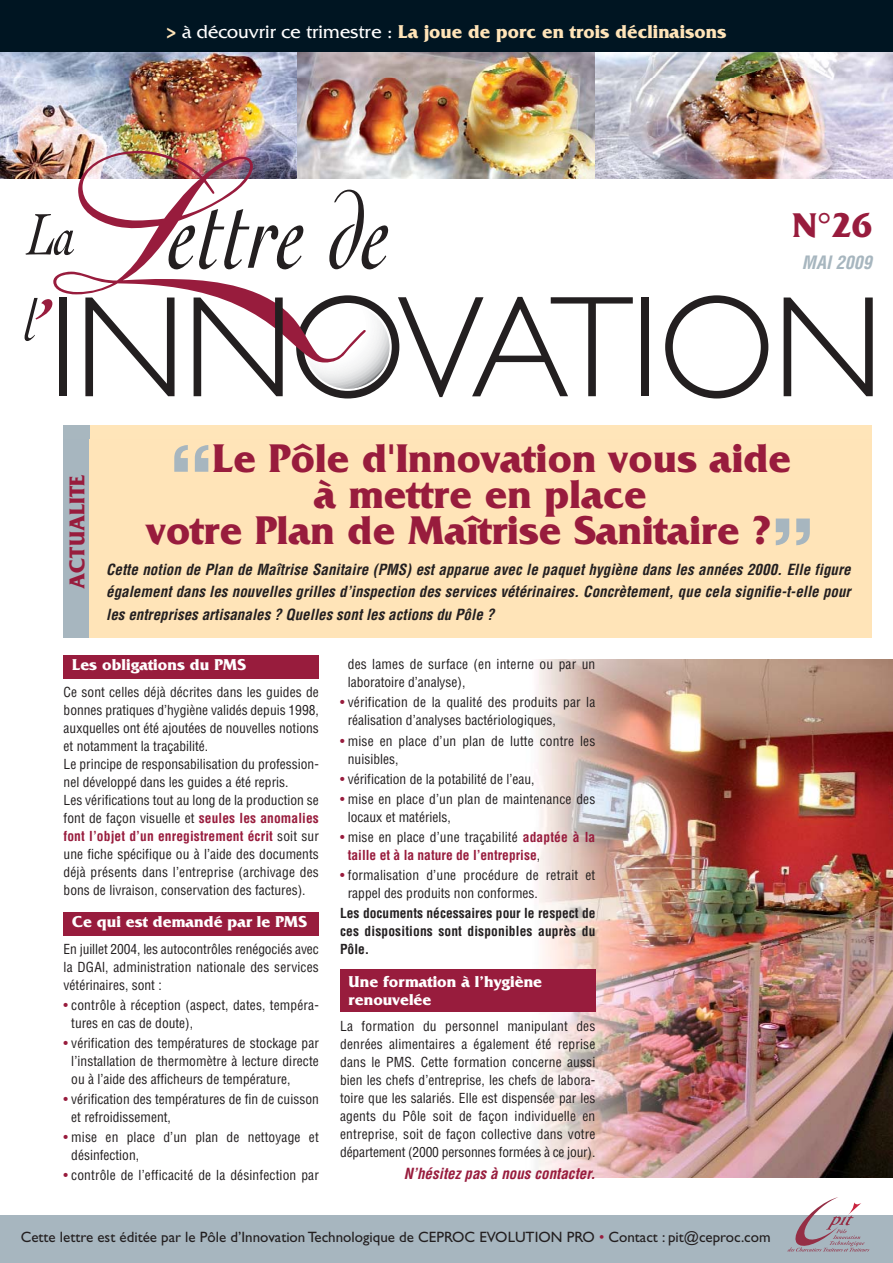
<style>
.page{position:relative;width:893px;height:1263px;background:#fff}
.page>*{position:absolute;margin:0;border:0;box-sizing:border-box;transform-origin:0 0}
.t1{font:900 condensed 85.5px "Helvetica";color:#a7b6bf}
.t2{font:700 42px "Friz Quadrata";color:#981c3d}
.t3{font:700 36px "Friz Quadrata";color:#981c3d}
.t4{font:700 22.5px "Friz Quadrata";color:#981c3d}
.t5{font:700 19.5px "Friz Quadrata";color:#ffe4b8}
.t6{font:italic 700 condensed 18px "Helvetica";color:#a7b6bf}
.t7{font:700 16.5px/18px "Friz Quadrata";color:#fff}
.t8{font:italic 700 condensed 15px/22.5px "Helvetica";color:#231f20;text-align:right}
.t9{font:15px "Gill Sans";color:#231f20}
.t10{font:italic 700 condensed 15px "Helvetica";color:#981c3d}
.t11{font:condensed 13.5px/18px "Helvetica";color:#231f20}
.t12{font:700 condensed 13.5px/18px "Helvetica";letter-spacing:.01em;color:#231f20;text-align:justify}
.t13{font:700 condensed 13.5px/18px "Helvetica";color:#981c3d}
.s1{font-family:"Helvetica";font-weight:900;font-stretch:condensed}
.s2{font-weight:400;color:#fff}
.s3{font-weight:700;color:#981c3d}
.s4{color:#981c3d}
.s5{font-weight:400}
.s6{font-weight:400;color:#231f20}
</style>
<div class="page">
<img style="left:514px;top:659px;width:378px;height:519px">
<img style="left:0;top:51px;width:297px;height:28px">
<img style="left:297px;top:51px;width:298px;height:28px">
<img style="left:595px;top:51px;width:297px;height:28px">
<div style="left:0;top:1216px;width:892px;height:47px;background:#a7b6bf"></div>
<svg style="left:787px;top:1197px;width:82px;height:54px"></svg>
<div style="left:64px;top:425px;width:807px;height:213px;background:#ffe4b8"></div>
<div style="left:64px;top:425px;width:25px;height:213px;background:#a7b6bf"></div>
<div style="left:0;top:0;width:892px;height:51px;background:#001522"></div>
<img style="left:0;top:79px;width:892px;height:100px">
<svg style="left:366px;top:225px;width:22px;height:45px"></svg>
<svg style="left:25px;top:214px;width:28px;height:41px"></svg>
<svg style="left:25px;top:298px;width:27px;height:43px"></svg>
<div style="left:59px;top:298px;width:7px;height:98px;background:#231f20"></div>
<div style="left:641px;top:298px;width:7px;height:98px;background:#231f20"></div>
<svg style="left:783px;top:298px;width:89px;height:98px"></svg>
<svg style="left:85px;top:363px;width:89px;height:33px"></svg>
<svg style="left:665px;top:295px;width:103px;height:104px"></svg>
<svg style="left:298px;top:296px;width:334px;height:103px"></svg>
<svg style="left:53px;top:151px;width:313px;height:212px"></svg>
<svg style="left:193px;top:298px;width:90px;height:98px"></svg>
<div style="left:64px;top:655px;width:255px;height:23px;background:#981c3d"></div>
<div style="left:64px;top:912px;width:255px;height:24px;background:#981c3d"></div>
<div style="left:340px;top:970px;width:255px;height:42px;background:#981c3d"></div>
<h3 class="t5" style="left:166px;top:25px;width:561px"><span class="s1">&gt;</span> <span class="s2">à découvrir ce trimestre :</span> La joue de porc en trois déclinaisons</h3>
<h3 class="t3" style="left:792px;top:213px;width:81px">N°26</h3>
<h3 class="t6" style="left:802px;top:256px;width:75px">MAI2009</h3>
<h3 class="t4" style="left:69px;top:589px;width:116px;rotate:-90deg">ACTUALITE</h3>
<h1 class="t1" style="left:170px;top:447px;width:44px">“</h1>
<h2 class="t2" style="left:212px;top:443px;width:580px">Le Pôle d'Innovation vous aide</h2>
<h2 class="t2" style="left:314px;top:479px;width:334px">à mettre en place</h2>
<h2 class="t2" style="left:147px;top:515px;width:626px">votre Plan de Maîtrise Sanitaire ?</h2>
<h1 class="t1" style="left:771px;top:519px;width:44px">”</h1>
<p class="t8" style="left:106px;top:559px;width:749px">Cette notion de Plan de Maîtrise Sanitaire (PMS) est apparue avec le paquet hygiène dans les années 2000. Elle figure érinaires. Concrètement, que cela signifie-t-elle pour</p>
<p class="t8" style="left:106px;top:582px;width:417px">également dans les nouvelles grilles d’inspection des services vét</p>
<p class="t8" style="left:106px;top:604px;width:392px">les entreprises artisanales ? Quelles sontles actions du Pôle ?</p>
<p class="t7" style="left:72px;top:657px;width:175px">Les obligations du PMS</p>
<p class="t11" style="left:64px;top:684px;width:257px">Ce sont celles déjà décrites dans les guides de bonnes pratiques d’hygiène validés depuis 1998, auxquelles ont été ajoutées de nouvelles notions et notamment la traçabilité.<br>Le principe de responsabilisation du profession&shy;nel développé dans les guides a été repris.<br>Les vérifications tout au long de la production se font de façon visuelle et <span class="s3">seules les anomalies font l’objet d’un enregistrement écrit</span> soit sur une fiche spécifique ou à l’aide des documents déjà présents dans l’entreprise (archivage des bons de livraison, conservation des factures).</p>
<p class="t7" style="left:72px;top:914px;width:236px">Ce qui est demandé par le PMS</p>
<p class="t11" style="left:64px;top:941px;width:257px;text-align:justify">En juillet 2004, les autocontrôles renégociés avec la DGAl, administration nationale des services vétérinaires, sont :</p>
<p class="t11" style="left:71px;top:997px;width:249px;text-indent:-8px"><span class="s4">•</span> contrôle à réception (aspect, dates, tempéra&shy;tures en cas de doute),</p>
<p class="t11" style="left:71px;top:1035px;width:249px;text-align:justify;text-indent:-8px"><span class="s4">•</span> vérification des températures de stockage par l’installation de thermomètre à lecture directe ou à l’aide des afficheurs de température,</p>
<p class="t11" style="left:71px;top:1091px;width:249px;text-indent:-8px"><span class="s4">•</span> vérification des températures de fin de cuisson et refroidissement,</p>
<p class="t11" style="left:71px;top:1129px;width:249px;text-indent:-8px"><span class="s4">•</span> mise en place d’un plan de nettoyage et désinfection,</p>
<p class="t11" style="left:64px;top:1168px;width:257px"><span class="s4">•</span> contrôle de l’efficacité de la désinfection par</p>
<p class="t11" style="left:348px;top:656px;width:249px">des lames de surface (en interne ou par un laboratoire d’analyse),</p>
<p class="t11" style="left:348px;top:695px;width:249px;text-indent:-8px"><span class="s4">•</span> vérification de la qualité des produits par la réalisation d’analyses bactériologiques,</p>
<p class="t11" style="left:348px;top:733px;width:249px;text-indent:-8px"><span class="s4">•</span> mise en place d’un plan de lutte contre les nuisibles,</p>
<p class="t11" style="left:340px;top:771px;width:196px"><span class="s4">•</span> vérification de la potabilité de l’eau,</p>
<p class="t11" style="left:348px;top:791px;width:249px;text-indent:-8px"><span class="s4">•</span> mise en place d’un plan de maintenance des locaux et matériels,</p>
<p class="t13" style="left:348px;top:829px;width:249px;text-indent:-8px"><span class="s5">•</span> <span class="s6">mise en place d’une traçabilité</span> adaptée à la taille et à la nature de l’entreprise<span class="s6">,</span></p>
<p class="t11" style="left:348px;top:867px;width:249px;text-indent:-8px"><span class="s4">•</span> formalisation d’une procédure de retrait et rappel des produits non conformes.</p>
<p class="t12" style="left:340px;top:905px;width:257px">Les documents nécessaires pour le respect de ces dispositions sont disponibles auprès du Pôle.</p>
<p class="t7" style="left:348px;top:974px;width:195px">Une formation à l’hygiène renouvelée</p>
<p class="t11" style="left:340px;top:1018px;width:257px;text-align:justify">La formation du personnel manipulant des denrées alimentaires a également été reprise dans le PMS. Cette formation concerne aussi bien les chefs d’entreprise, les chefs de labora&shy;toire que les salariés. Elle est dispensée par les agents du Pôle soit de façon individuelle en entreprise, soit de façon collective dans votre département (2000 personnes formées à ce jour).</p>
<p class="t10" style="left:403px;top:1168px;width:196px">N’hésitez pas à nous contacter.</p>
<p class="t9" style="left:21px;top:1232px;width:751px">Cette lettre est éditée par le Pôle d’Innovation Technologique de CEPROC EVOLUTION PRO <span class="s4">•</span> Contact : pit@ceproc.com</p>
</div>
